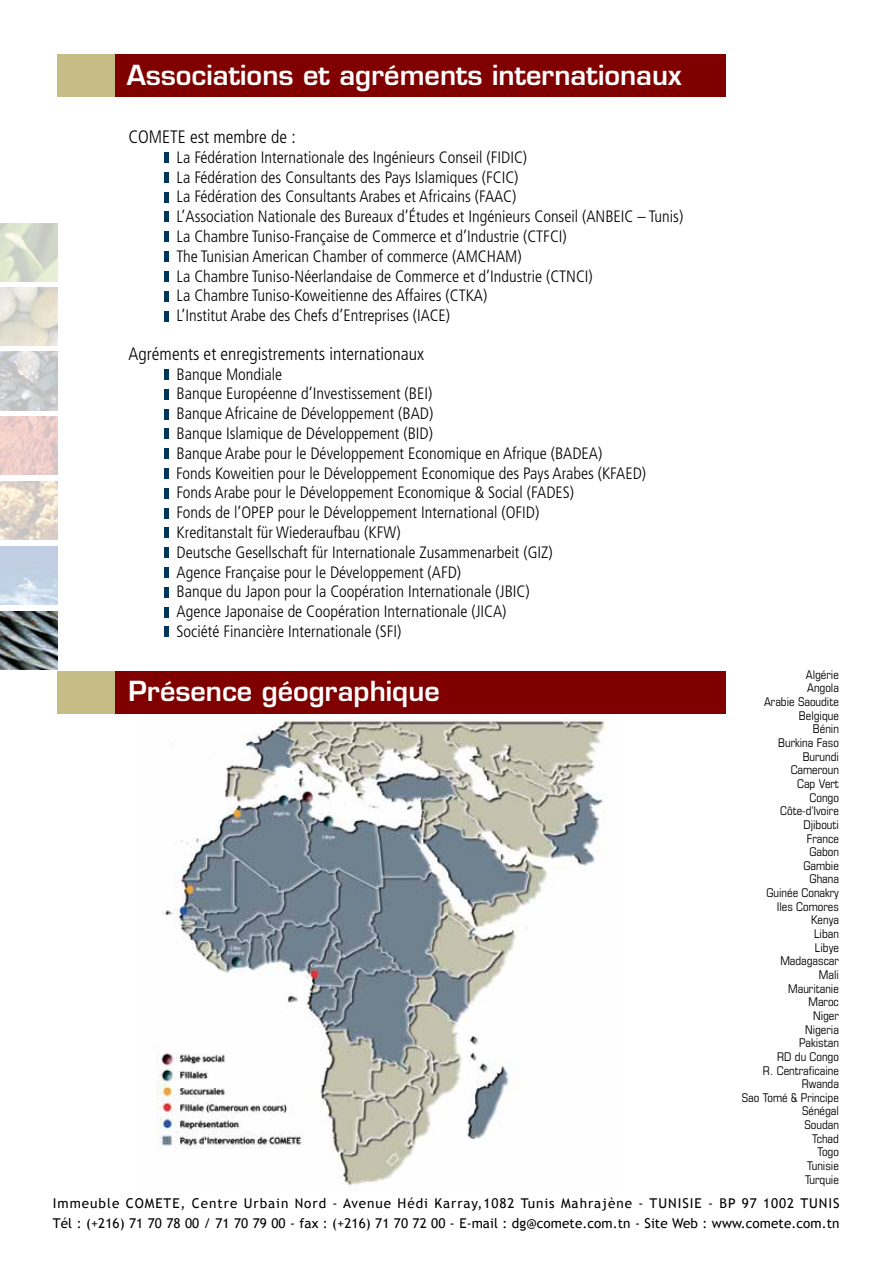
<style>
.page{position:relative;width:893px;height:1263px;background:#fff}
.page>*{position:absolute;margin:0;border:0;box-sizing:border-box;transform-origin:0 0}
.t1{font:600 27px "Eurostile LT Std";color:#fff}
.t2{font:300 condensed 18px "Frutiger LT Std";color:#000}
.t3{font:300 condensed 16.5px/19.8px "Frutiger LT Std";color:#000}
.t4{font:13.5px/20.4px "Trebuchet MS";letter-spacing:.07em;color:#000}
.t5{font:condensed 12px/13.6px "Eurostile LT Std";color:#000;text-align:right}
</style>
<div class="page">
<div style="left:114px;top:671px;width:216px;height:43px;background:#800000"></div>
<div style="left:330px;top:671px;width:396px;height:43px;background:#800000"></div>
<div style="left:57px;top:671px;width:57px;height:43px;background:#c6bc86"></div>
<div style="left:114px;top:54px;width:216px;height:43px;background:#800000"></div>
<div style="left:330px;top:54px;width:396px;height:43px;background:#800000"></div>
<div style="left:57px;top:54px;width:57px;height:43px;background:#c6bc86"></div>
<img style="left:0;top:288px;width:58px;height:58px">
<img style="left:0;top:352px;width:58px;height:58px">
<img style="left:0;top:482px;width:58px;height:58px">
<img style="left:0;top:223px;width:58px;height:58px">
<img style="left:0;top:416px;width:58px;height:59px">
<img style="left:0;top:611px;width:58px;height:59px">
<img style="left:0;top:546px;width:58px;height:58px">
<hr style="left:164px;top:152px;width:4px;height:11px;background:#00355c">
<hr style="left:164px;top:172px;width:4px;height:11px;background:#00355c">
<hr style="left:164px;top:192px;width:4px;height:10px;background:#00355c">
<hr style="left:164px;top:212px;width:4px;height:10px;background:#00355c">
<hr style="left:164px;top:232px;width:4px;height:10px;background:#00355c">
<hr style="left:164px;top:251px;width:4px;height:11px;background:#00355c">
<hr style="left:164px;top:271px;width:4px;height:11px;background:#00355c">
<hr style="left:164px;top:291px;width:4px;height:10px;background:#00355c">
<hr style="left:164px;top:311px;width:4px;height:10px;background:#00355c">
<hr style="left:164px;top:369px;width:4px;height:11px;background:#00355c">
<hr style="left:164px;top:389px;width:4px;height:10px;background:#00355c">
<hr style="left:164px;top:409px;width:4px;height:10px;background:#00355c">
<hr style="left:164px;top:429px;width:4px;height:10px;background:#00355c">
<hr style="left:164px;top:448px;width:4px;height:11px;background:#00355c">
<hr style="left:164px;top:468px;width:4px;height:11px;background:#00355c">
<hr style="left:164px;top:488px;width:4px;height:10px;background:#00355c">
<hr style="left:164px;top:508px;width:4px;height:10px;background:#00355c">
<hr style="left:164px;top:528px;width:4px;height:10px;background:#00355c">
<hr style="left:164px;top:547px;width:4px;height:11px;background:#00355c">
<hr style="left:164px;top:567px;width:4px;height:11px;background:#00355c">
<hr style="left:164px;top:587px;width:4px;height:10px;background:#00355c">
<hr style="left:164px;top:607px;width:4px;height:10px;background:#00355c">
<hr style="left:164px;top:627px;width:4px;height:10px;background:#00355c">
<img style="left:156px;top:718px;width:450px;height:467px">
<h1 class="t1" style="left:127px;top:58px;width:556px">Associations et agréments internationaux</h1>
<p class="t2" style="left:129px;top:127px;width:169px">COMETE est membre de :</p>
<p class="t3" style="left:177px;top:147px;width:508px">La Fédération Internationale des Ingénieurs Conseil (FIDIC)<br>La Fédération des Consultants des Pays Islamiques (FCIC)<br>La Fédération des Consultants Arabes et Africains (FAAC)<br>L’Association Nationale des Bureaux d’Études et Ingénieurs Conseil (ANBEIC – Tunis)<br>La Chambre Tuniso-Française de Commerce et d’Industrie (CTFCI)<br>The Tunisian American Chamber of commerce (AMCHAM)<br>La Chambre Tuniso-Néerlandaise de Commerce et d’Industrie (CTNCI)<br>La Chambre Tuniso-Koweitienne des Affaires (CTKA)<br>L’Institut Arabe des Chefs d’Entreprises (IACE)</p>
<p class="t2" style="left:129px;top:343px;width:297px">Agréments et enregistrements internationaux</p>
<p class="t3" style="left:176px;top:364px;width:471px">Banque Mondiale<br>Banque Européenne d’Investissement (BEI)<br>Banque Africaine de Développement (BAD)<br>Banque Islamique de Développement (BID)<br>Banque Arabe pour le Développement Economique en Afrique (BADEA)<br>Fonds Koweitien pour le Développement Economique des Pays Arabes (KFAED)<br>Fonds Arabe pour le Développement Economique &amp; Social (FADES)<br>Fonds de l’OPEP pour le Développement International (OFID)<br>Kreditanstalt für Wiederaufbau (KFW)<br>Deutsche Gesellschaft für Internationale Zusammenarbeit (GIZ)<br>Agence Française pour le Développement (AFD)<br>Banque du Japon pour la Coopération Internationale (JBIC)<br>Agence Japonaise de Coopération Internationale (JICA)<br>Société Financière Internationale (SFI)</p>
<h1 class="t1" style="left:129px;top:674px;width:313px">Présence géographique</h1>
<p class="t5" style="left:742px;top:667px;width:99px">Algérie<br>Angola<br>Arabie Saoudite<br>Belgique<br>Bénin<br>Burkina Faso<br>Burundi<br>Cameroun<br>Cap Vert<br>Congo<br>Côte-d’Ivoire<br>Djibouti<br>France<br>Gabon<br>Gambie<br>Ghana<br>Guinée Conakry<br>Iles Comores<br>Kenya<br>Liban<br>Libye<br>Madagascar<br>Mali<br>Mauritanie<br>Maroc<br>Niger<br>Nigeria<br>Pakistan<br>RD du Congo<br>R. Centraficaine<br>Rwanda<br>Sao Tomé &amp; Principe<br>Sénégal<br>Soudan<br>Tchad<br>Togo<br>Tunisie<br>Turquie</p>
<p class="t4" style="left:53px;top:1193px;width:788px">Immeuble COMETE, Centre Urbain Nord - Avenue Hédi Karray,1082 Tunis Mahrajène - TUNISIE - BP 97 1002 TUNIS<br>Tél : (+216) 71 70 78 00 / 71 70 79 00 - fax : (+216) 71 70 72 00 - E-mail : dg@comete.com.tn - Site Web : www.comete.com.tn</p>
</div>
